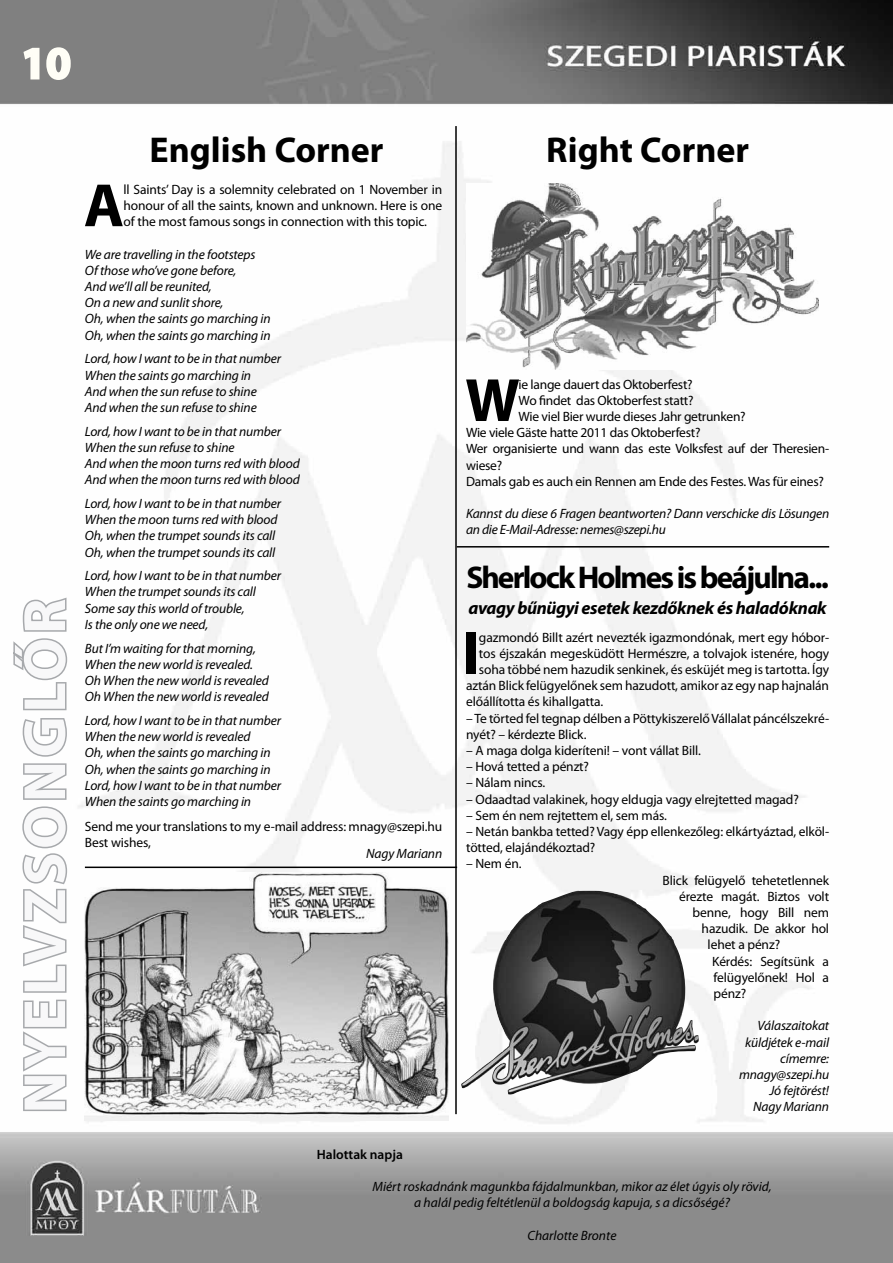
<style>
.page{position:relative;width:893px;height:1263px;background:#fff}
.page>*{position:absolute;margin:0;border:0;box-sizing:border-box;transform-origin:0 0}
.t1{font:700 61.5px "Myriad Pro";color:#000}
.t2{font:700 60px "Myriad Pro";letter-spacing:.06em;color:#f8f8f9}
.t3{font:700 45px "Myriad Pro";color:#fffef6}
.t4{font:700 36px "Myriad Pro";color:#000}
.t5{font:700 31.5px "Myriad Pro";letter-spacing:-.06em;color:#000}
.t6{font:italic 700 18px "Myriad Pro";letter-spacing:-.02em;color:#000}
.t7{font:italic 13.5px/16.2px "Myriad Pro";letter-spacing:-.01em;color:#000}
.t8{font:13.5px/16.2px "Myriad Pro";letter-spacing:-.01em;color:#000}
.t9{font:600 13.5px "Myriad Pro";color:#000}
</style>
<div class="page">
<img style="left:0;top:0;width:893px;height:1263px">
<svg style="left:22px;top:46px;width:50px;height:35px"></svg>
<svg style="left:11px;top:595px;width:58px;height:517px"></svg>
<hr style="left:455px;top:126px;width:2px;height:988px;background:#000">
<hr style="left:457px;top:546px;width:372px;height:1px;background:#000">
<img style="left:466px;top:184px;width:353px;height:186px">
<img style="left:461px;top:890px;width:239px;height:205px">
<img style="left:85px;top:872px;width:363px;height:248px">
<hr style="left:85px;top:866px;width:372px;height:2px;background:#000">
<h3 class="t3" style="left:21px;top:34px;width:51px">10</h3>
<h2 class="t2" style="left:6px;top:1113px;width:516px;rotate:-90deg">Nyelvzsonglőr</h2>
<h3 class="t4" style="left:150px;top:127px;width:236px">English Corner</h3>
<h1 class="t1" style="left:84px;top:165px;width:42px">A</h1>
<p class="t8" style="left:124px;top:181px;width:320px;text-align:justify">ll Saints’ Day is a solemnity celebrated on 1 November in honour of all the saints, known and unknown. Here is one of the most famous songs in connection with this topic.</p>
<p class="t7" style="left:85px;top:246px;width:187px">We are travelling in the footsteps<br>Of those who’ve gone before,<br>And we’ll all be reunited,<br>On a new and sunlit shore,<br>Oh, when the saints go marching in<br>Oh, when the saints go marching in</p>
<p class="t7" style="left:85px;top:350px;width:198px">Lord, how I want to be in that number<br>When the saints go marching in<br>And when the sun refuse to shine<br>And when the sun refuse to shine</p>
<p class="t7" style="left:85px;top:423px;width:216px">Lord, how I want to be in that number When the sun refuse to shine<br>And when the moon turns red with blood And when the moon turns red with blood</p>
<p class="t7" style="left:85px;top:495px;width:198px">Lord, how I want to be in that number When the moon turns red with blood Oh, when the trumpet sounds its call Oh, when the trumpet sounds its call</p>
<p class="t7" style="left:85px;top:567px;width:198px">Lord, how I want to be in that number<br>When the trumpet sounds its call<br>Some say this world of trouble,<br>Is the only one we need,</p>
<p class="t7" style="left:85px;top:640px;width:185px">But I’m waiting for that morning,<br>When the new world is revealed.<br>Oh When the new world is revealed<br>Oh When the new world is revealed</p>
<p class="t7" style="left:85px;top:712px;width:198px">Lord, how I want to be in that number<br>When the new world is revealed<br>Oh, when the saints go marching in<br>Oh, when the saints go marching in<br>Lord, how I want to be in that number<br>When the saints go marching in</p>
<p class="t8" style="left:85px;top:818px;width:359px">Send me your translations to my e-mail address: mnagy@szepi.hu<br>Best wishes,</p>
<p class="t7" style="left:366px;top:845px;width:78px">Nagy Mariann</p>
<h3 class="t4" style="left:546px;top:127px;width:204px">Right Corner</h3>
<h1 class="t1" style="left:465px;top:360px;width:56px">W</h1>
<p class="t8" style="left:519px;top:376px;width:176px">ie lange dauert das Oktoberfest?</p>
<p class="t8" style="left:519px;top:392px;width:176px">Wo findet das Oktoberfest statt?</p>
<p class="t8" style="left:519px;top:408px;width:229px">Wie viel Bier wurde dieses Jahr getrunken?</p>
<p class="t8" style="left:466px;top:424px;width:236px">Wie viele Gäste hatte 2011 das Oktoberfest?</p>
<p class="t8" style="left:466px;top:441px;width:365px">Wer organisierte und wann das este Volksfest auf der Theresien-</p>
<p class="t8" style="left:466px;top:457px;width:38px">wiese?</p>
<p class="t8" style="left:466px;top:473px;width:359px">Damals gab es auch ein Rennen am Ende des Festes. Was für eines?</p>
<p class="t7" style="left:466px;top:505px;width:365px">Kannst du diese 6 Fragen beantworten? Dann verschicke dis Lösungen an die E-Mail-Adresse: nemes@szepi.hu</p>
<h3 class="t5" style="left:466px;top:557px;width:364px">Sherlock Holmes is beájulna...</h3>
<h3 class="t6" style="left:468px;top:596px;width:360px">avagy bűnügyi esetek kezdőknek és haladóknak</h3>
<h1 class="t1" style="left:462px;top:613px;width:11px">I</h1>
<p class="t8" style="left:479px;top:629px;width:352px">gazmondó Billt azért nevezték igazmondónak, mert egy hóbor-</p>
<p class="t8" style="left:479px;top:645px;width:352px">tos éjszakán megesküdött Hermészre, a tolvajok istenére, hogy</p>
<p class="t8" style="left:479px;top:661px;width:352px">soha többé nem hazudik senkinek, és esküjét meg is tartotta. Így</p>
<p class="t8" style="left:466px;top:677px;width:364px">aztán Blick felügyelőnek sem hazudott, amikor az egy nap hajnalán</p>
<p class="t8" style="left:466px;top:694px;width:139px">előállította és kihallgatta.</p>
<p class="t8" style="left:466px;top:710px;width:365px">– Te törted fel tegnap délben a Pöttykiszerelő Vállalat páncélszekré&shy;nyét? – kérdezte Blick.</p>
<p class="t8" style="left:466px;top:742px;width:236px">– A maga dolga kideríteni! – vont vállat Bill.</p>
<p class="t8" style="left:466px;top:758px;width:124px">– Hová tetted a pénzt?</p>
<p class="t8" style="left:466px;top:775px;width:81px">– Nálam nincs.</p>
<p class="t8" style="left:466px;top:791px;width:334px">– Odaadtad valakinek, hogy eldugja vagy elrejtetted magad?</p>
<p class="t8" style="left:466px;top:807px;width:202px">– Sem én nem rejtettem el, sem más.</p>
<p class="t8" style="left:466px;top:823px;width:364px">– Netán bankba tetted? Vagy épp ellenkezőleg: elkártyáztad, elköl&shy;tötted, elajándékoztad?</p>
<p class="t8" style="left:466px;top:856px;width:57px">– Nem én.</p>
<p class="t8" style="left:663px;top:872px;width:168px">Blick felügyelő tehetetlennek</p>
<p class="t8" style="left:679px;top:888px;width:152px">érezte magát. Biztos volt</p>
<p class="t8" style="left:693px;top:904px;width:138px">benne, hogy Bill nem</p>
<p class="t8" style="left:702px;top:920px;width:129px">hazudik. De akkor hol</p>
<p class="t8" style="left:708px;top:937px;width:74px">lehet a pénz?</p>
<p class="t8" style="left:712px;top:953px;width:119px">Kérdés: Segítsünk a</p>
<p class="t8" style="left:714px;top:969px;width:117px">felügyelőnek! Hol a</p>
<p class="t8" style="left:714px;top:985px;width:34px">pénz?</p>
<p class="t7" style="left:739px;top:1017px;width:92px;text-align:right">Válaszaitokat küldjétek e-mail címemre: mnagy@szepi.hu<br>Jó fejtörést!<br>Nagy Mariann</p>
<p class="t9" style="left:317px;top:1146px;width:87px">Halottak napja</p>
<p class="t7" style="left:372px;top:1178px;width:401px;text-align:center">Miért roskadnánk magunkba fájdalmunkban, mikor az élet úgyis oly rövid, a halál pedig feltétlenül a boldogság kapuja, s a dicsőségé?</p>
<p class="t7" style="left:528px;top:1227px;width:90px">Charlotte Bronte</p>
</div>
